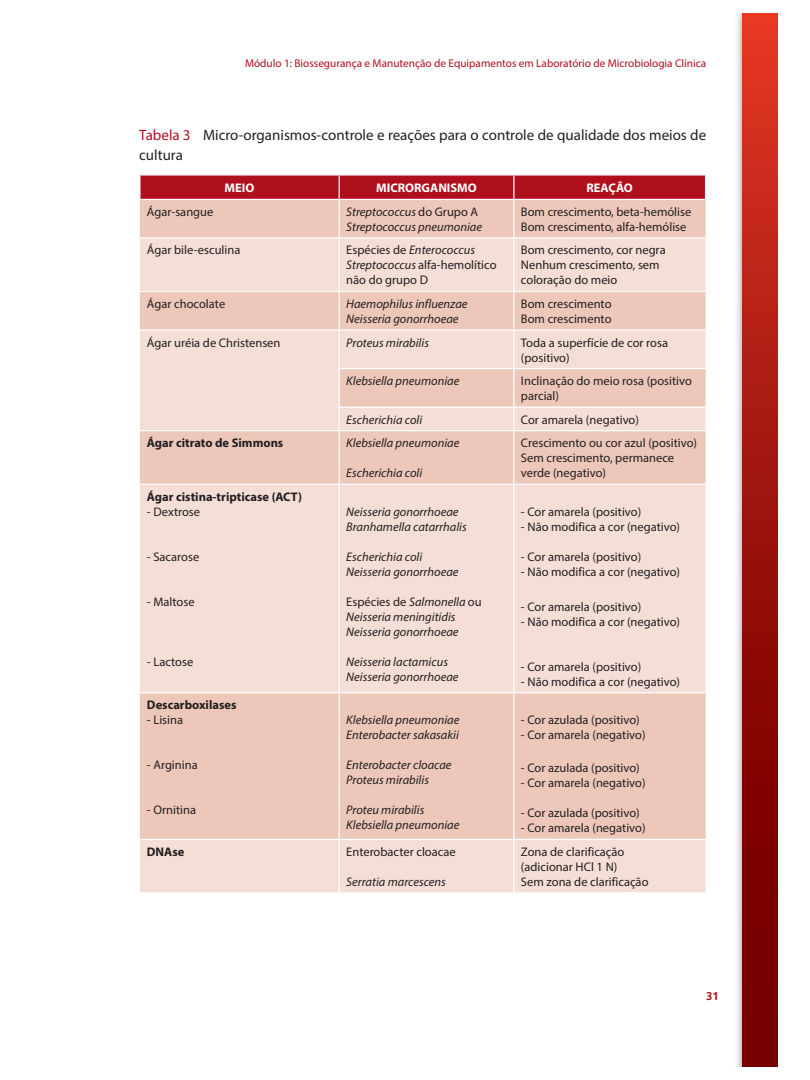
<style>
.page{position:relative;width:810px;height:1080px;background:#fff}
.page>*{position:absolute;margin:0;border:0;box-sizing:border-box;transform-origin:0 0}
.t1{font:15px/20px "Myriad Pro";color:#231f20}
.t2{font:12.5px/15px "Myriad Pro";color:#231f20}
.t3{font:italic 12.5px/15px "Myriad Pro";color:#231f20}
.t4{font:700 12.5px "Myriad Pro";color:#231f20}
.t5{font:700 12.5px "Myriad Pro";color:#fff}
.t6{font:11.25px "Myriad Pro";color:#b00f1c}
.t7{font:700 11.25px "Frutiger LT Std";color:#b00f1c}
.s1{color:#b00f1c}
.s2{font-style:normal}
.s3{font-style:italic}
</style>
<div class="page">
<img style="left:737px;top:14px;width:5px;height:1052px">
<div style="left:742px;top:14px;width:35px;height:1052px;background:linear-gradient(to bottom,#db3422,#600)"></div>
<div style="left:140px;top:200px;width:566px;height:37px;background:#edc7b9"></div>
<svg style="left:140px;top:239px;width:566px;height:653px;background:#f1d4ca"></svg>
<svg style="left:140px;top:175px;width:566px;height:24px;background:#b21824"></svg>
<hr style="left:339px;top:200px;width:1px;height:37px;background:#fff">
<hr style="left:513px;top:200px;width:1px;height:37px;background:#fff">
<hr style="left:339px;top:239px;width:1px;height:52px;background:#fff">
<hr style="left:513px;top:239px;width:1px;height:52px;background:#fff">
<hr style="left:140px;top:291px;width:374px;height:1px;background:#fff">
<hr style="left:339px;top:292px;width:1px;height:37px;background:#fff">
<hr style="left:514px;top:291px;width:192px;height:1px;background:#fff">
<hr style="left:513px;top:292px;width:1px;height:37px;background:#fff">
<hr style="left:140px;top:329px;width:374px;height:2px;background:#fff">
<hr style="left:339px;top:331px;width:1px;height:37px;background:#fff">
<hr style="left:514px;top:329px;width:192px;height:2px;background:#fff">
<hr style="left:513px;top:331px;width:1px;height:37px;background:#fff">
<hr style="left:339px;top:368px;width:175px;height:1px;background:#fff">
<hr style="left:339px;top:369px;width:1px;height:38px;background:#fff">
<hr style="left:514px;top:368px;width:192px;height:1px;background:#fff">
<hr style="left:513px;top:369px;width:1px;height:38px;background:#fff">
<hr style="left:339px;top:407px;width:175px;height:1px;background:#fff">
<svg style="left:339px;top:408px;width:1px;height:22px"></svg>
<hr style="left:514px;top:407px;width:192px;height:1px;background:#fff">
<svg style="left:513px;top:408px;width:1px;height:22px"></svg>
<hr style="left:140px;top:430px;width:374px;height:1px;background:#fff">
<hr style="left:339px;top:431px;width:1px;height:53px;background:#fff">
<hr style="left:514px;top:430px;width:192px;height:1px;background:#fff">
<hr style="left:513px;top:431px;width:1px;height:53px;background:#fff">
<hr style="left:140px;top:484px;width:374px;height:1px;background:#fff">
<hr style="left:339px;top:485px;width:1px;height:207px;background:#fff">
<hr style="left:514px;top:484px;width:192px;height:1px;background:#fff">
<hr style="left:513px;top:485px;width:1px;height:207px;background:#fff">
<hr style="left:140px;top:692px;width:374px;height:1px;background:#fff">
<hr style="left:339px;top:693px;width:1px;height:146px;background:#fff">
<hr style="left:514px;top:692px;width:192px;height:1px;background:#fff">
<hr style="left:513px;top:693px;width:1px;height:146px;background:#fff">
<hr style="left:140px;top:839px;width:374px;height:1px;background:#fff">
<hr style="left:339px;top:840px;width:1px;height:52px;background:#fff">
<hr style="left:514px;top:839px;width:192px;height:1px;background:#fff">
<hr style="left:513px;top:840px;width:1px;height:52px;background:#fff">
<p class="t6" style="left:245px;top:59px;width:463px">Módulo 1: Biossegurança e Manutenção de Equipamentos em Laboratório de Microbiologia Clínica</p>
<p class="t1" style="left:139px;top:126px;width:569px"><span class="s1">Tabela 3</span> Micro-organismos-controle e reações para o controle de qualidade dos meios de cultura</p>
<p class="t5" style="left:225px;top:183px;width:31px">MEIO</p>
<p class="t5" style="left:376px;top:183px;width:102px">MICRORGANISMO</p>
<p class="t5" style="left:587px;top:183px;width:48px">REAÇÃO</p>
<p class="t2" style="left:147px;top:205px;width:68px">Ágar-sangue</p>
<p class="t3" style="left:346px;top:205px;width:137px">Streptococcus <span class="s2">do Grupo A<br></span>Streptococcus pneumoniae</p>
<p class="t2" style="left:521px;top:205px;width:172px">Bom crescimento, beta-hemólise<br>Bom crescimento, alfa-hemólise</p>
<p class="t2" style="left:147px;top:244px;width:95px">Ágar bile-esculina</p>
<p class="t2" style="left:346px;top:244px;width:152px">Espécies de <span class="s3">Enterococcus<br>Streptococcus</span> alfa-hemolítico não do grupo D</p>
<p class="t2" style="left:521px;top:244px;width:146px">Bom crescimento, cor negra<br>Nenhum crescimento, sem coloração do meio</p>
<p class="t2" style="left:147px;top:297px;width:80px">Ágar chocolate</p>
<p class="t3" style="left:346px;top:297px;width:123px">Haemophilus influenzae<br>Neisseria gonorrhoeae</p>
<p class="t2" style="left:521px;top:297px;width:92px">Bom crescimento<br>Bom crescimento</p>
<p class="t2" style="left:147px;top:336px;width:135px">Ágar uréia de Christensen</p>
<p class="t3" style="left:346px;top:336px;width:84px">Proteus mirabilis</p>
<p class="t2" style="left:521px;top:336px;width:149px">Toda a superfície de cor rosa (positivo)</p>
<p class="t3" style="left:346px;top:374px;width:115px">Klebsiella pneumoniae</p>
<p class="t2" style="left:521px;top:374px;width:172px">Inclinação do meio rosa (positivo parcial)</p>
<p class="t3" style="left:346px;top:413px;width:78px">Escherichia coli</p>
<p class="t2" style="left:521px;top:413px;width:120px">Cor amarela (negativo)</p>
<p class="t4" style="left:147px;top:438px;width:138px">Ágar citrato de Simmons</p>
<p class="t3" style="left:346px;top:436px;width:115px">Klebsiella pneumoniae</p>
<p class="t3" style="left:346px;top:466px;width:78px">Escherichia coli</p>
<p class="t2" style="left:521px;top:436px;width:178px">Crescimento ou cor azul (positivo)<br>Sem crescimento, permanece verde (negativo)</p>
<p class="t4" style="left:147px;top:492px;width:157px">Ágar cistina-tripticase (ACT)</p>
<p class="t2" style="left:147px;top:505px;width:55px">- Dextrose</p>
<p class="t2" style="left:147px;top:550px;width:54px">- Sacarose</p>
<p class="t2" style="left:147px;top:595px;width:49px">- Maltose</p>
<p class="t2" style="left:147px;top:655px;width:48px">- Lactose</p>
<p class="t4" style="left:147px;top:700px;width:91px">Descarboxilases</p>
<p class="t2" style="left:147px;top:713px;width:38px">- Lisina</p>
<p class="t2" style="left:147px;top:758px;width:52px">- Arginina</p>
<p class="t2" style="left:147px;top:803px;width:51px">- Ornitina</p>
<p class="t3" style="left:346px;top:505px;width:122px">Neisseria gonorrhoeae<br>Branhamella catarrhalis</p>
<p class="t3" style="left:346px;top:550px;width:114px">Escherichia coli<br>Neisseria gonorrhoeae</p>
<p class="t3" style="left:346px;top:595px;width:137px"><span class="s2">Espécies de</span> Salmonella <span class="s2">ou<br></span>Neisseria meningitidis<br>Neisseria gonorrhoeae</p>
<p class="t3" style="left:346px;top:655px;width:114px">Neisseria lactamicus<br>Neisseria gonorrhoeae</p>
<p class="t3" style="left:346px;top:713px;width:115px">Klebsiella pneumoniae<br>Enterobacter sakasakii</p>
<p class="t3" style="left:346px;top:758px;width:107px">Enterobacter cloacae<br>Proteus mirabilis</p>
<p class="t3" style="left:346px;top:803px;width:115px">Proteu mirabilis<br>Klebsiella pneumoniae</p>
<p class="t4" style="left:147px;top:847px;width:39px">DNAse</p>
<p class="t2" style="left:346px;top:845px;width:111px">Enterobacter cloacae</p>
<p class="t3" style="left:346px;top:875px;width:101px">Serratia marcescens</p>
<p class="t2" style="left:521px;top:505px;width:122px">- Cor amarela (positivo)</p>
<p class="t2" style="left:521px;top:520px;width:161px">- Não modifica a cor (negativo)</p>
<p class="t2" style="left:521px;top:550px;width:122px">- Cor amarela (positivo)</p>
<p class="t2" style="left:521px;top:565px;width:161px">- Não modifica a cor (negativo)</p>
<p class="t2" style="left:521px;top:600px;width:122px">- Cor amarela (positivo)</p>
<p class="t2" style="left:521px;top:615px;width:161px">- Não modifica a cor (negativo)</p>
<p class="t2" style="left:521px;top:660px;width:122px">- Cor amarela (positivo)</p>
<p class="t2" style="left:521px;top:675px;width:161px">- Não modifica a cor (negativo)</p>
<p class="t2" style="left:521px;top:713px;width:120px">- Cor azulada (positivo)</p>
<p class="t2" style="left:521px;top:728px;width:126px">- Cor amarela (negativo)</p>
<p class="t2" style="left:521px;top:761px;width:120px">- Cor azulada (positivo)</p>
<p class="t2" style="left:521px;top:776px;width:126px">- Cor amarela (negativo)</p>
<p class="t2" style="left:521px;top:806px;width:120px">- Cor azulada (positivo)</p>
<p class="t2" style="left:521px;top:821px;width:126px">- Cor amarela (negativo)</p>
<p class="t2" style="left:521px;top:845px;width:129px">Zona de clarificação (adicionar HCl 1 N)<br>Sem zona de clarificação</p>
<p class="t7" style="left:706px;top:990px;width:14px">31</p>
</div>
